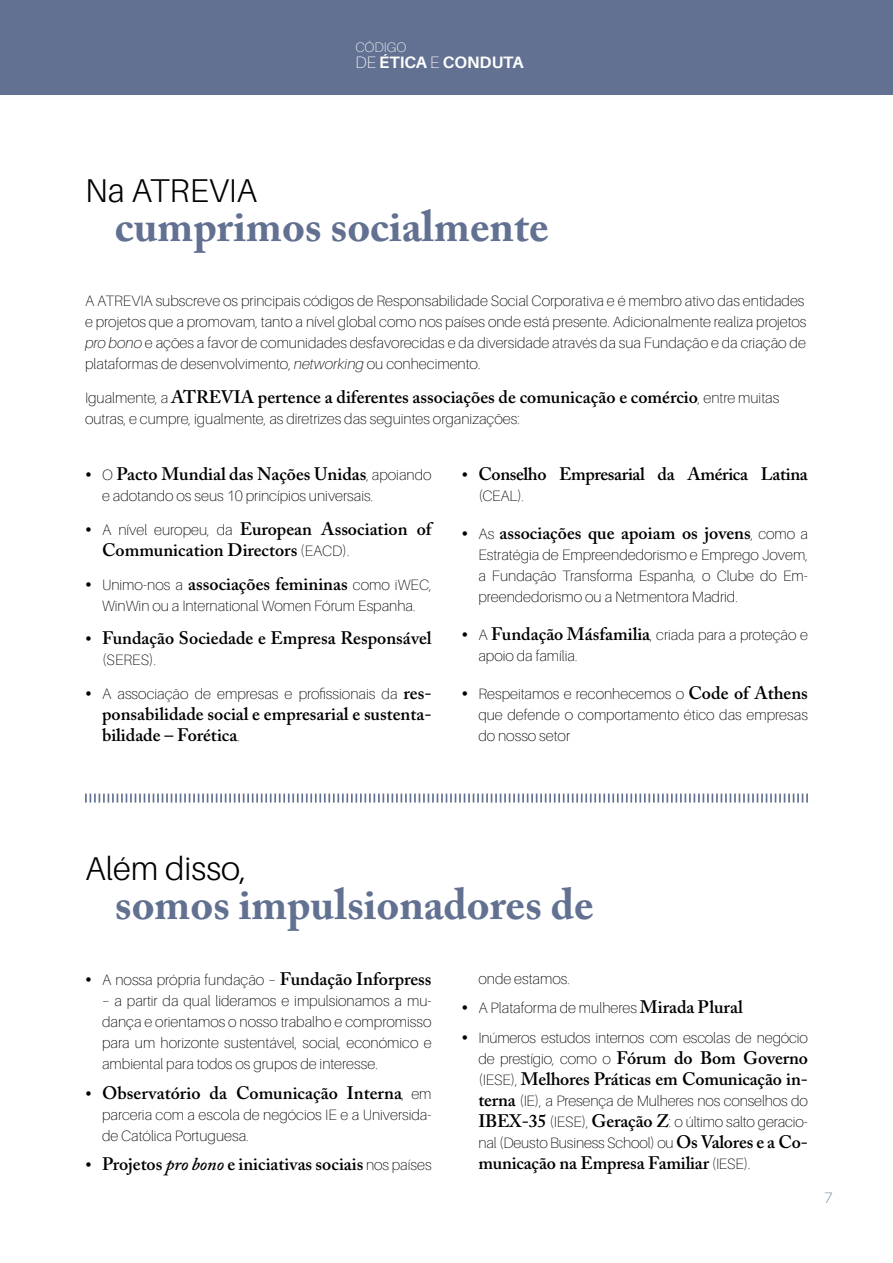
<style>
.page{position:relative;width:893px;height:1263px;background:#fff}
.page>*{position:absolute;margin:0;border:0;box-sizing:border-box;transform-origin:0 0}
.t1{font:700 43.5px "Adobe Caslon Pro";color:#627191}
.t2{font:300 33px "Aileron";color:#000}
.t3{font:600 18px/21px "Adobe Caslon Pro";color:#000}
.t4{font:600 18px "Adobe Caslon Pro";letter-spacing:-.02em;color:#000}
.t5{font:700 16.5px "Aileron";color:#fff}
.t6{font:100 15px/21px "Aileron";color:#000;text-align:justify}
.t7{font:100 15px "Aileron";color:#627191}
.t8{font:100 13.8px "Aileron";color:#fff}
.s1{font-weight:100}
.s2{font-style:italic}
.s3{font-family:"Aileron";font-weight:100;font-size:15px}
.s4{font-family:"Adobe Caslon Pro";font-weight:600;font-size:18px}
</style>
<div class="page">
<div style="left:0;top:0;width:893px;height:95px;background:#627191"></div>
<svg style="left:85px;top:793px;width:723px;height:9px"></svg>
<p class="t8" style="left:355px;top:39px;width:52px">CÓDIGO</p>
<p class="t5" style="left:355px;top:53px;width:170px"><span class="s1">DE</span> ÉTICA <span class="s1">E</span> CONDUTA</p>
<h2 class="t2" style="left:85px;top:173px;width:174px">Na ATREVIA</h2>
<h1 class="t1" style="left:115px;top:201px;width:435px">cumprimos socialmente</h1>
<p class="t6" style="left:85px;top:290px;width:723px;text-align:left">A ATREVIA subscreve os principais códigos de Responsabilidade Social Corporativa e é membro ativo das entidades e projetos que a promovam, tanto a nível global como nos países onde está presente. Adicionalmente realiza projetos <span class="s2">pro bono</span> e ações a favor de comunidades desfavorecidas e da diversidade através da sua Fundação e da criação de plataformas de desenvolvimento, <span class="s2">networking</span> ou conhecimento.</p>
<p class="t3" style="left:85px;top:386px;width:696px"><span class="s3">Igualmente, a</span> ATREVIA pertence a diferentes associações de comunicação e comércio<span class="s3">, entre muitas</span></p>
<p class="t6" style="left:85px;top:408px;width:436px">outras, e cumpre, igualmente, as diretrizes das seguintes organizações:</p>
<p class="t3" style="left:102px;top:463px;width:331px"><span class="s3">O</span> Pacto Mundial das Nações Unidas<span class="s3">, apoiando</span></p>
<p class="t6" style="left:102px;top:486px;width:273px">e adotando os seus 10 princípios universais.</p>
<p class="t3" style="left:102px;top:518px;width:331px"><span class="s3">A nível europeu, da</span> European Association of<br>Communication Directors <span class="s3">(EACD).</span></p>
<p class="t3" style="left:102px;top:573px;width:331px"><span class="s3">Unimo-nos a</span> associações femininas <span class="s3">como iWEC,</span></p>
<p class="t6" style="left:102px;top:595px;width:315px">WinWin ou a International Women Fórum Espanha.</p>
<p class="t3" style="left:102px;top:628px;width:331px">Fundação Sociedade e Empresa Responsável</p>
<p class="t6" style="left:102px;top:650px;width:56px">(SERES).</p>
<p class="t6" style="left:102px;top:684px;width:331px">A associação de empresas e profissionais da <span class="s4">res-</span></p>
<p class="t3" style="left:102px;top:703px;width:331px">ponsabilidade social e empresarial e sustenta&shy;bilidade – Forética<span class="s3">.</span></p>
<p class="t4" style="left:478px;top:463px;width:331px">Conselho Empresarial da América Latina</p>
<p class="t6" style="left:478px;top:486px;width:47px">(CEAL).</p>
<p class="t3" style="left:478px;top:522px;width:331px"><span class="s3">As</span> associações que apoiam os jovens<span class="s3">, como a</span></p>
<p class="t6" style="left:478px;top:545px;width:331px">Estratégia de Empreendedorismo e Emprego Jovem, a Fundação Transforma Espanha, o Clube do Em&shy;preendedorismo ou a Netmentora Madrid.</p>
<p class="t6" style="left:478px;top:625px;width:331px">A <span class="s4">Fundação Másfamilia</span>, criada para a proteção e apoio da família.</p>
<p class="t6" style="left:478px;top:684px;width:331px">Respeitamos e reconhecemos o <span class="s4">Code of Athens </span>que defende o comportamento ético das empresas do nosso setor</p>
<h2 class="t2" style="left:85px;top:850px;width:163px">Além disso,</h2>
<h1 class="t1" style="left:115px;top:878px;width:480px">somos impulsionadores de</h1>
<p class="t6" style="left:102px;top:970px;width:331px">A nossa própria fundação – <span class="s4">Fundação Inforpress</span></p>
<p class="t6" style="left:102px;top:991px;width:331px">– a partir da qual lideramos e impulsionamos a mu&shy;dança e orientamos o nosso trabalho e compromisso para um horizonte sustentável, social, económico e ambiental para todos os grupos de interesse.</p>
<p class="t3" style="left:102px;top:1082px;width:331px">Observatório da Comunicação Interna<span class="s3">, em</span></p>
<p class="t6" style="left:102px;top:1104px;width:331px">parceria com a escola de negócios IE e a Universida&shy;de Católica Portuguesa.</p>
<p class="t3" style="left:102px;top:1153px;width:331px">Projetos <span class="s2">pro bono</span> e iniciativas sociais <span class="s3">nos países</span></p>
<p class="t6" style="left:478px;top:964px;width:331px;line-height:29.5px;text-align:left">onde estamos.<br>A Plataforma de mulheres <span class="s4">Mirada Plural<br></span>Inúmeros estudos internos com escolas de negócio</p>
<p class="t6" style="left:478px;top:1048px;width:331px">de prestígio, como o <span class="s4">Fórum do Bom Governo</span></p>
<p class="t3" style="left:478px;top:1068px;width:331px"><span class="s3">(IESE),</span> Melhores Práticas em Comunicação in-</p>
<p class="t6" style="left:478px;top:1090px;width:331px"><span class="s4">terna</span> (IE), a Presença de Mulheres nos conselhos do <span class="s4">IBEX-35</span> (IESE), <span class="s4">Geração Z</span>: o último salto geracio&shy;nal (Deusto Business School) ou <span class="s4">Os Valores e a Co-</span></p>
<p class="t3" style="left:478px;top:1152px;width:274px">municação na Empresa Familiar <span class="s3">(IESE).</span></p>
<p class="t7" style="left:824px;top:1190px;width:10px">7</p>
</div>
